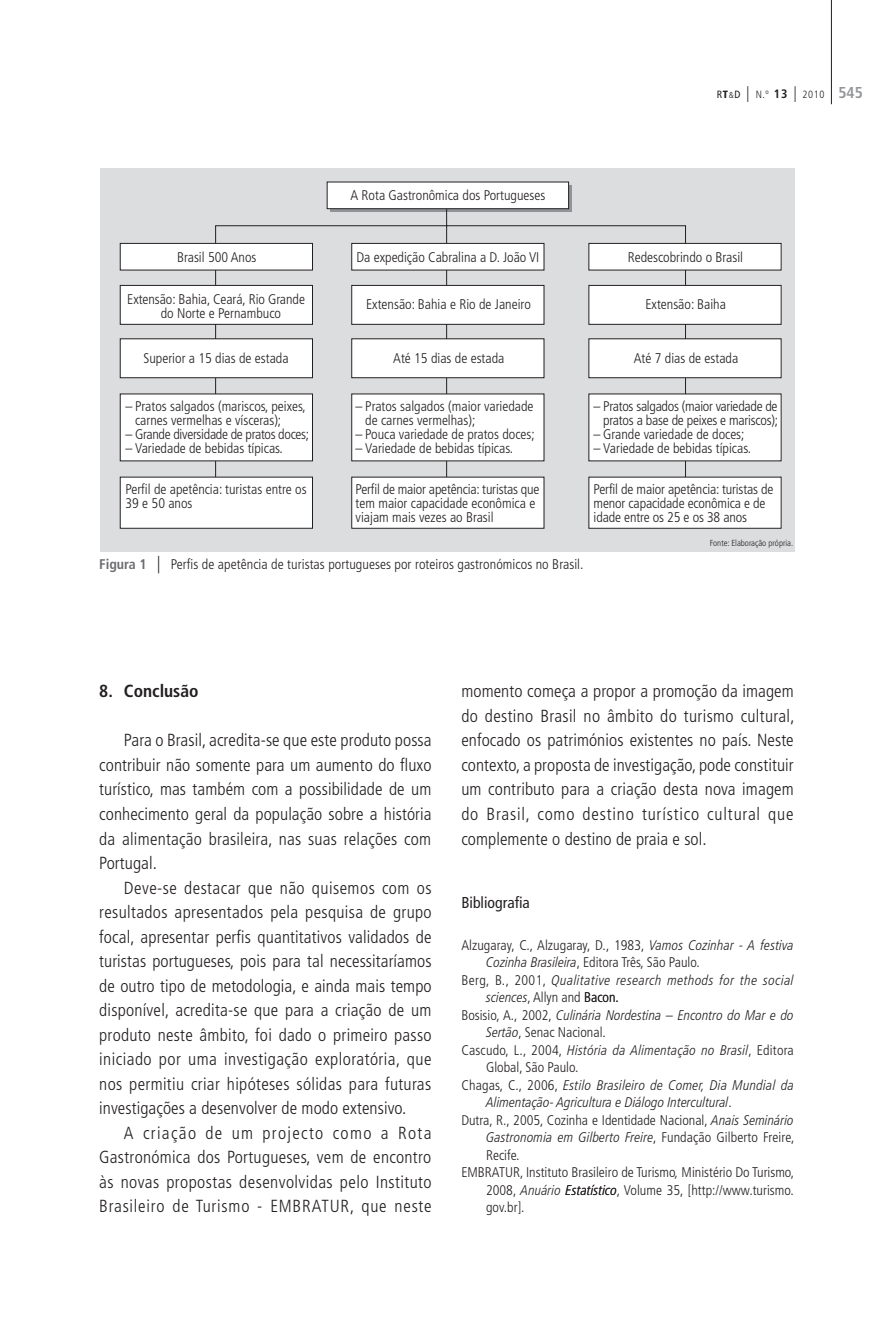
<style>
.page{position:relative;width:893px;height:1325px;background:#fff}
.page>*{position:absolute;margin:0;border:0;box-sizing:border-box;transform-origin:0 0}
.texto{font:300 condensed 17.5px/24.5px "Frutiger";letter-spacing:.015em;color:#231f20;text-align:justify}
._1{font:700 condensed 17.5px "Frutiger";color:#231f20}
._1_1_1{font:condensed 15.75px "Frutiger";color:#231f20}
.bibliografia{font:300 condensed 14px/14px "Frutiger";color:#231f20}
.bibliografia-2{font:italic 300 condensed 14px/17.5px "Frutiger LT Pro";color:#231f20}
.bibliografia-3{font:300 condensed 14px/14px "Frutiger";letter-spacing:-.02em;color:#231f20;text-align:right}
.bibliografia-4{font:italic 300 condensed 14px/17.5px "Frutiger LT Pro";letter-spacing:.03em;color:#231f20}
.t1{font:300 condensed 10.5px "Frutiger";color:#231f20}
.t2{font:300 condensed 8.75px "Frutiger";color:#231f20}
.s1{font-weight:400}
.s2{font-weight:900}
.s3{font-size:8.75px}
.s4{font-size:15.75px}
.s5{font-weight:700;font-size:12.25px}
.s6{font-weight:700;font-size:15.75px;color:#939598}
.s7{font-weight:700;color:#6c6d70}
.s8{font-size:17.5px}
.s9{font-family:"Frutiger LT Pro";font-style:italic}
.s10{font-family:"Frutiger";font-style:normal}
</style>
<div class="page">
<hr style="left:831px;top:0;width:1px;height:104px;background:#231f20">
<div style="left:101px;top:168px;width:694px;height:383px;background:#dcdddf"></div>
<svg style="left:215px;top:198px;width:471px;height:305px"></svg>
<div style="left:327px;top:182px;width:242px;height:27px;background:#fff"></div>
<div style="left:327px;top:182px;width:242px;height:27px;border:1px solid #231f20"></div>
<div style="left:120px;top:243px;width:192px;height:27px;background:#fff"></div>
<div style="left:120px;top:243px;width:193px;height:27px;border:1px solid #231f20"></div>
<div style="left:352px;top:243px;width:192px;height:27px;background:#fff"></div>
<div style="left:351px;top:243px;width:193px;height:27px;border:1px solid #231f20"></div>
<div style="left:589px;top:243px;width:192px;height:27px;background:#fff"></div>
<div style="left:588px;top:243px;width:194px;height:27px;border:1px solid #231f20"></div>
<div style="left:120px;top:285px;width:192px;height:39px;background:#fff"></div>
<div style="left:120px;top:285px;width:193px;height:40px;border:1px solid #231f20"></div>
<div style="left:352px;top:285px;width:192px;height:39px;background:#fff"></div>
<div style="left:351px;top:285px;width:193px;height:40px;border:1px solid #231f20"></div>
<div style="left:589px;top:285px;width:192px;height:39px;background:#fff"></div>
<div style="left:588px;top:285px;width:194px;height:40px;border:1px solid #231f20"></div>
<div style="left:120px;top:339px;width:192px;height:39px;background:#fff"></div>
<div style="left:120px;top:338px;width:193px;height:40px;border:1px solid #231f20"></div>
<div style="left:352px;top:339px;width:192px;height:39px;background:#fff"></div>
<div style="left:351px;top:338px;width:193px;height:40px;border:1px solid #231f20"></div>
<div style="left:589px;top:339px;width:192px;height:39px;background:#fff"></div>
<div style="left:588px;top:338px;width:194px;height:40px;border:1px solid #231f20"></div>
<div style="left:120px;top:394px;width:192px;height:67px;background:#fff"></div>
<div style="left:352px;top:394px;width:192px;height:67px;background:#fff"></div>
<div style="left:589px;top:394px;width:192px;height:67px;background:#fff"></div>
<div style="left:120px;top:477px;width:192px;height:51px;background:#fff"></div>
<div style="left:120px;top:477px;width:193px;height:52px;border:1px solid #231f20"></div>
<div style="left:352px;top:477px;width:192px;height:51px;background:#fff"></div>
<div style="left:351px;top:477px;width:193px;height:52px;border:1px solid #231f20"></div>
<div style="left:589px;top:477px;width:192px;height:51px;background:#fff"></div>
<div style="left:588px;top:477px;width:194px;height:52px;border:1px solid #231f20"></div>
<p class="bibliografia" style="left:350px;top:189px;width:196px">A Rota Gastronômica dos Portugueses</p>
<p class="t1" style="left:717px;top:88px;width:148px"><span class="s1">R</span><span class="s2">T</span><span class="s3">&amp;</span><span class="s1">D</span> <span class="s4">|</span> N.º <span class="s5">13</span> <span class="s4">|</span> 2010 <span class="s6">545</span></p>
<p class="bibliografia" style="left:177px;top:250px;width:81px">Brasil 500 Anos</p>
<p class="bibliografia" style="left:356px;top:250px;width:185px">Da expedição Cabralina a D. João VI</p>
<p class="bibliografia" style="left:628px;top:250px;width:117px">Redescobrindo o Brasil</p>
<p class="bibliografia" style="left:161px;top:292px;width:146px;text-indent:-33px">Extensão: Bahia, Ceará, Rio Grande do Norte e Pernambuco</p>
<p class="bibliografia" style="left:366px;top:297px;width:166px">Extensão: Bahia e Rio de Janeiro</p>
<p class="bibliografia" style="left:645px;top:297px;width:82px">Extensão: Baiha</p>
<p class="bibliografia" style="left:144px;top:351px;width:147px">Superior a 15 dias de estada</p>
<p class="bibliografia" style="left:393px;top:351px;width:113px">Até 15 dias de estada</p>
<p class="bibliografia" style="left:634px;top:351px;width:106px">Até 7 dias de estada</p>
<p class="bibliografia" style="left:135px;top:399px;width:172px;text-indent:-10px">– Pratos salgados (mariscos, peixes, carnes vermelhas e vísceras);</p>
<p class="bibliografia-3" style="left:125px;top:427px;width:185px">– Grande diversidade de pratos doces;</p>
<p class="bibliografia" style="left:125px;top:441px;width:159px">– Variedade de bebidas típicas.</p>
<p class="bibliografia" style="left:365px;top:399px;width:170px;text-indent:-10px">– Pratos salgados (maior variedade de carnes vermelhas);</p>
<p class="bibliografia" style="left:356px;top:427px;width:181px">– Pouca variedade de pratos doces;</p>
<p class="bibliografia" style="left:356px;top:441px;width:159px">– Variedade de bebidas típicas.</p>
<p class="bibliografia-3" style="left:594px;top:399px;width:186px">– Pratos salgados (maior variedade de pratos a base de peixes e mariscos);</p>
<p class="bibliografia" style="left:594px;top:427px;width:152px">– Grande variedade de doces;</p>
<p class="bibliografia" style="left:594px;top:441px;width:159px">– Variedade de bebidas típicas.</p>
<p class="bibliografia" style="left:125px;top:482px;width:183px">Perfil de apetência: turistas entre os<br>39 e 50 anos</p>
<p class="bibliografia" style="left:356px;top:482px;width:185px">Perfil de maior apetência: turistas que tem maior capacidade econômica e viajam mais vezes ao Brasil</p>
<p class="bibliografia" style="left:594px;top:482px;width:181px">Perfil de maior apetência: turistas de menor capacidade econômica e de idade entre os 25 e os 38 anos</p>
<p class="bibliografia" style="left:99px;top:557px;width:486px"><span class="s7">Figura 1</span> <span class="s8">|</span> Perfis de apetência de turistas portugueses por roteiros gastronómicos no Brasil.</p>
<p class="t2" style="left:710px;top:538px;width:85px">Fonte: Elaboração própria.</p>
<p class="_1" style="left:99px;top:681px;width:101px">8. Conclusão</p>
<p class="texto" style="left:99px;top:728px;width:334px;text-indent:25px">Para o Brasil, acredita-se que este produto possa contribuir não somente para um aumento do fluxo turístico, mas também com a possibilidade de um conhecimento geral da população sobre a história da alimentação brasileira, nas suas relações com Portugal.</p>
<p class="texto" style="left:99px;top:875px;width:334px;text-indent:25px">Deve-se destacar que não quisemos com os resultados apresentados pela pesquisa de grupo focal, apresentar perfis quantitativos validados de turistas portugueses, pois para tal necessitaríamos de outro tipo de metodologia, e ainda mais tempo disponível, acredita-se que para a criação de um produto neste âmbito, foi dado o primeiro passo iniciado por uma investigação exploratória, que nos permitiu criar hipóteses sólidas para futuras investigações a desenvolver de modo extensivo.</p>
<p class="texto" style="left:99px;top:1120px;width:334px;text-indent:25px">A criação de um projecto como a Rota Gastronómica dos Portugueses, vem de encontro às novas propostas desenvolvidas pelo Instituto Brasileiro de Turismo - EMBRATUR, que neste</p>
<p class="texto" style="left:461px;top:679px;width:335px">momento começa a propor a promoção da imagem do destino Brasil no âmbito do turismo cultural, enfocado os patrimónios existentes no país. Neste contexto, a proposta de investigação, pode constituir um contributo para a criação desta nova imagem do Brasil, como destino turístico cultural que complemente o destino de praia e sol.</p>
<p class="_1_1_1" style="left:461px;top:893px;width:70px">Bibliografia</p>
<p class="bibliografia" style="left:486px;top:936px;width:309px;line-height:17.5px;text-indent:-25px">Alzugaray, C., Alzugaray, D., 1983, <span class="s9">Vamos Cozinhar - A festiva<br>Cozinha Brasileira</span>, Editora Três, São Paulo.</p>
<p class="bibliografia-4" style="left:486px;top:971px;width:309px;text-indent:-25px"><span class="s10">Berg, B., 2001,</span> Qualitative research methods for the social sciences<span class="s10">, Allyn and</span></p>
<p class="bibliografia-2" style="left:486px;top:1006px;width:309px;text-indent:-25px"><span class="s10">Bosisio, A., 2002,</span> Culinária Nordestina – Encontro do Mar e do<br>Sertão<span class="s10">, Senac Nacional.</span></p>
<p class="bibliografia" style="left:486px;top:1041px;width:309px;line-height:17.5px;text-indent:-25px">Cascudo, L., 2004, <span class="s9">História da Alimentação no Brasil</span>, Editora<br>Global, São Paulo.</p>
<p class="bibliografia-2" style="left:486px;top:1076px;width:309px;text-indent:-25px"><span class="s10">Chagas, C., 2006,</span> Estilo Brasileiro de Comer, Dia Mundial da<br>Alimentação- Agricultura e Diálogo Intercultural<span class="s10">.</span></p>
<p class="bibliografia" style="left:486px;top:1111px;width:310px;line-height:17.5px;text-align:justify;text-indent:-25px">Dutra, R., 2005, Cozinha e Identidade Nacional, <span class="s9">Anais Seminário Gastronomia em Gilberto Freire</span>, Fundação Gilberto Freire, Recife.</p>
<p class="bibliografia" style="left:486px;top:1163px;width:310px;line-height:17.5px;text-indent:-25px">EMBRATUR, Instituto Brasileiro de Turismo<span class="s9">,</span> Ministério Do Turismo,<br>2008, <span class="s9">Anuário</span></p>
<p class="bibliografia" style="left:617px;top:1183px;width:178px">, Volume 35, [http://www.turismo.</p>
<p class="bibliografia" style="left:486px;top:1200px;width:40px">gov.br].</p>
</div>
